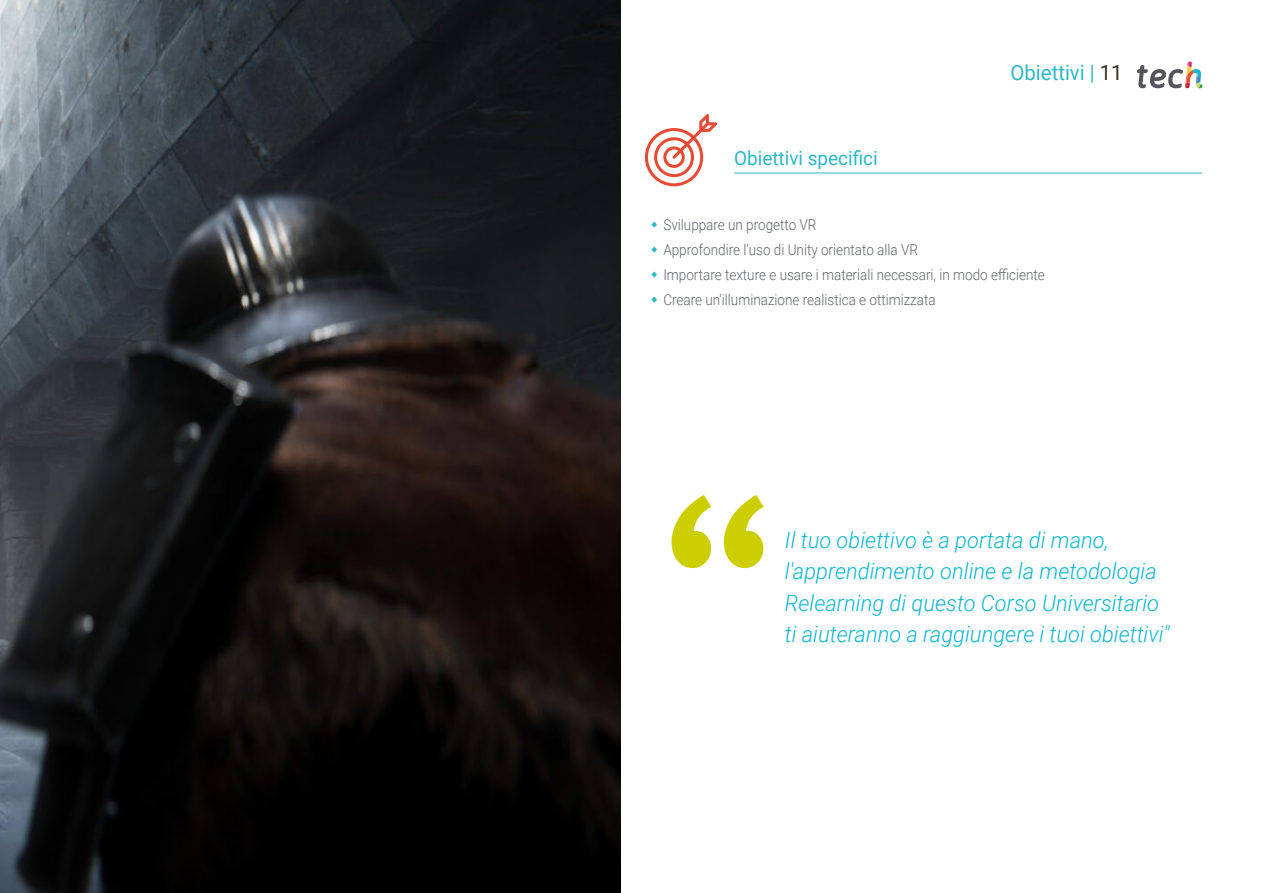
<style>
.page{position:relative;width:1263px;height:893px;background:#fff}
.page>*{position:absolute;margin:0;border:0;box-sizing:border-box;transform-origin:0 0}
.t1{font:italic 300 22.5px/31.5px "Roboto";color:#0fb6cf}
.t2{font:21px "Roboto";color:#2db8c5}
.t3{font:19.5px "Roboto";color:#2db8c5}
.t4{font:300 15px/25.2px "Roboto";color:#61646a;scale:.9 1}
.s1{color:#312e20}
</style>
<div class="page">
<img style="left:0;top:0;width:621px;height:893px">
<svg style="left:671px;top:495px;width:93px;height:73px"></svg>
<hr style="left:734px;top:173px;width:468px;height:1px;background:#2db8c5">
<svg style="left:645px;top:114px;width:72px;height:72px"></svg>
<svg style="left:1137px;top:62px;width:65px;height:27px"></svg>
<h3 class="t3" style="left:734px;top:144px;width:145px">Obiettivi specifici</h3>
<h2 class="t2" style="left:1010px;top:57px;width:114px">Obiettivi | <span class="s1">11</span></h2>
<p class="t4" style="left:663px;top:211px;width:425px">Sviluppare un progetto VR<br>Approfondire l’uso di Unity orientato alla VR<br>Importare texture e usare i materiali necessari, in modo efficiente Creare un'illuminazione realistica e ottimizzata</p>
<h1 class="t1" style="left:785px;top:523px;width:386px">Il tuo obiettivo è a portata di mano, l'apprendimento online e la metodologia Relearning di questo Corso Universitario ti aiuteranno a raggiungere i tuoi obiettivi"</h1>
</div>
